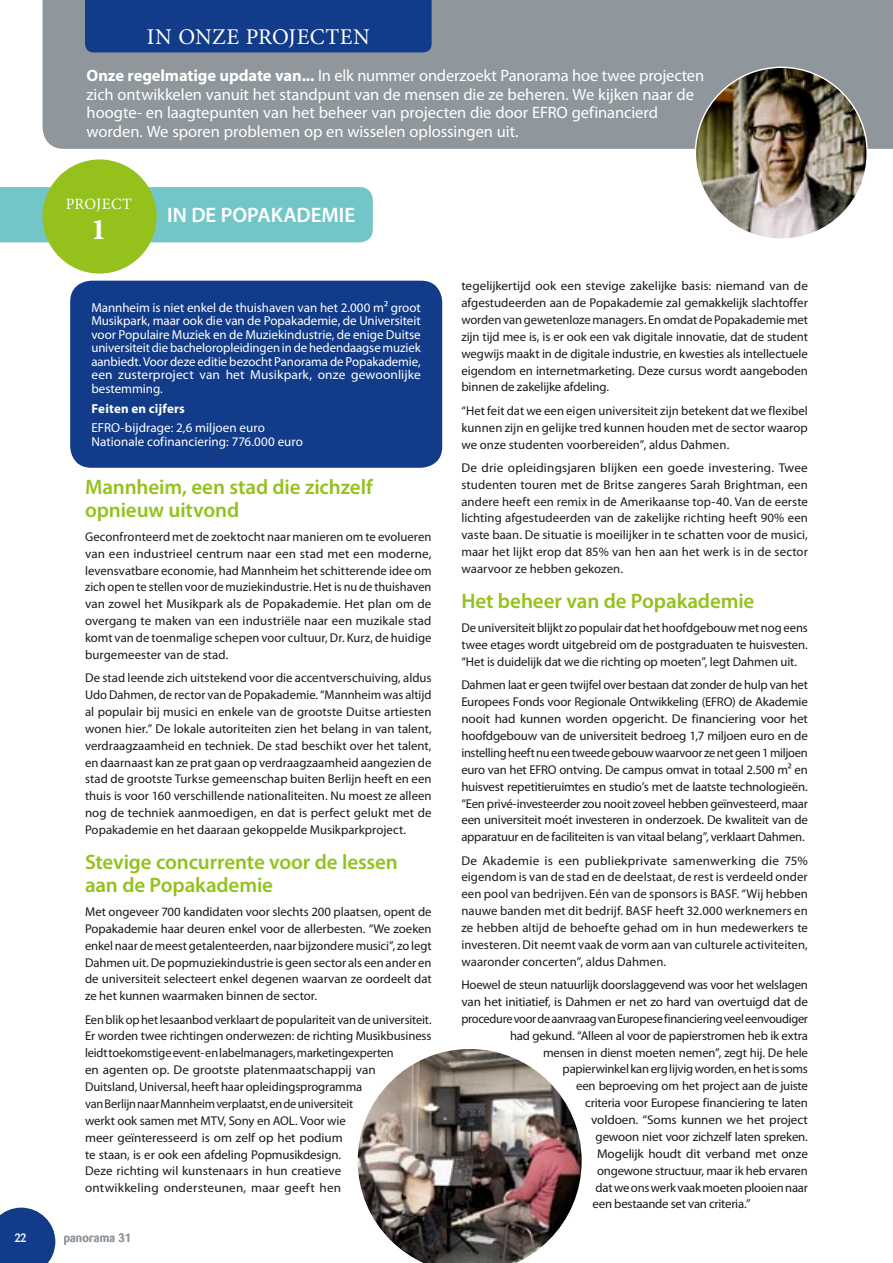
<style>
.page{position:relative;width:893px;height:1263px;background:#fff}
.page>*{position:absolute;margin:0;border:0;box-sizing:border-box;transform-origin:0 0}
.t1{font:30px "Minion Pro Bold Capt";color:#fff}
.t2{font:22.5px "Minion Pro";color:#fff}
.t3{font:600 21px/22.5px "Myriad Pro";letter-spacing:-.005em;color:#94c11c}
.t4{font:600 21px "Myriad Pro";color:#fff}
.t5{font:16.5px/18.8px "Myriad Pro";letter-spacing:-.005em;color:#fff}
.t6{font:15.75px "Minion Pro";color:#fff}
.t7{font:13.05px/13.5px "Myriad Pro";letter-spacing:.005em;color:#fff;text-align:justify}
.t8{font:700 13.05px "Myriad Pro";letter-spacing:.015em;color:#fff}
.t9{font:12.75px/16.8px "Myriad Pro";letter-spacing:-.01em;color:#1a1a18;text-align:justify}
.t10{font:500 12px "Barmeno";letter-spacing:.02em;color:#8f979c}
.t11{font:500 12px "Barmeno";color:#fff}
.s1{font-weight:700}
</style>
<div class="page">
<div style="left:43px;top:0;width:849px;height:149px;background:#8f979c"></div>
<svg style="left:892px;top:0;width:1px;height:149px"></svg>
<svg style="left:0;top:1208px;width:55px;height:55px;background:#2a5094"></svg>
<div style="left:85px;top:0;width:347px;height:52px;background:#123c89"></div>
<div style="left:0;top:187px;width:373px;height:55px;background:#73c6c7"></div>
<div style="left:43px;top:159px;width:114px;height:115px;background:#94c11c;border-radius:50%"></div>
<div style="left:70px;top:281px;width:372px;height:187px;background:#123c89;border-radius:21px"></div>
<img style="left:695px;top:67px;width:172px;height:172px;border-radius:86px">
<img style="left:357px;top:1049px;width:225px;height:214px">
<h2 class="t2" style="left:147px;top:22px;width:48px">IN ONZE</h2>
<h2 class="t2" style="left:246px;top:22px;width:28px">PROJECTEN</h2>
<p class="t5" style="left:87px;top:66px;width:619px"><span class="s1">Onze regelmatige update van...</span> In elk nummer onderzoekt Panorama hoe twee projecten zich ontwikkelen vanuit het standpunt van de mensen die ze beheren. We kijken naar de hoogte- en laagtepunten van het beheer van projecten die door EFRO gefinancierd worden. We sporen problemen op en wisselen oplossingen uit.</p>
<p class="t6" style="left:66px;top:193px;width:20px">PROJECT</p>
<h1 class="t1" style="left:91px;top:212px;width:17px">1</h1>
<h3 class="t4" style="left:167px;top:204px;width:94px">In de Popakadem</h3>
<h3 class="t4" style="left:339px;top:204px;width:16px">ie</h3>
<p class="t7" style="left:91px;top:301px;width:331px">Mannheim is niet enkel de thuishaven van het 2.000 m² groot Musikpark, maar ook die van de Popakademie, de Universiteit voor Populaire Muziek en de Muziekindustrie, de enige Duitse universiteit die bacheloropleidingen in de hedendaagse muziek aanbiedt. Voor deze editie bezocht Panorama de Popakademie, een zusterproject van het Musikpark, onze gewoonlijke bestemming.</p>
<p class="t8" style="left:91px;top:401px;width:95px">Feiten en cijfers</p>
<p class="t7" style="left:91px;top:422px;width:213px">EFRO-bijdrage: 2,6 miljoen euro<br>Nationale cofinanciering: 776.000 euro</p>
<h3 class="t3" style="left:85px;top:476px;width:289px">Mannheim, een stad die zichzelf opnieuw uitvond</h3>
<p class="t9" style="left:85px;top:528px;width:348px">Geconfronteerd met de zoektocht naar manieren om te evolueren van een industrieel centrum naar een stad met een moderne, levensvatbare economie, had Mannheim het schitterende idee om zich open te stellen voor de muziekindustrie. Het is nu de thuishaven van zowel het Musikpark als de Popakademie. Het plan om de overgang te maken van een industriële naar een muzikale stad komt van de toenmalige schepen voor cultuur, Dr. Kurz, de huidige burgemeester van de stad.</p>
<p class="t9" style="left:85px;top:670px;width:348px">De stad leende zich uitstekend voor die accentverschuiving, aldus Udo Dahmen, de rector van de Popakademie. “Mannheim was altijd al populair bij musici en enkele van de grootste Duitse artiesten wonen hier.” De lokale autoriteiten zien het belang in van talent, verdraagzaamheid en techniek. De stad beschikt over het talent, en daarnaast kan ze prat gaan op verdraagzaamheid aangezien de stad de grootste Turkse gemeenschap buiten Berlijn heeft en een thuis is voor 160 verschillende nationaliteiten. Nu moest ze alleen nog de techniek aanmoedigen, en dat is perfect gelukt met de Popakademie en het daaraan gekoppelde Musikparkproject.</p>
<h3 class="t3" style="left:85px;top:851px;width:314px">Stevige concurrente voor de lessen aan de Popakademie</h3>
<p class="t9" style="left:85px;top:903px;width:348px">Met ongeveer 700 kandidaten voor slechts 200 plaatsen, opent de Popakademie haar deuren enkel voor de allerbesten. “We zoeken enkel naar de meest getalenteerden, naar bijzondere musici”, zo legt Dahmen uit. De popmuziekindustrie is geen sector als een ander en de universiteit selecteert enkel degenen waarvan ze oordeelt dat ze het kunnen waarmaken binnen de sector.</p>
<p class="t9" style="left:85px;top:1011px;width:348px;text-align:left">Een blik op het lesaanbod verklaart de populariteit van de universiteit.<br>Er worden twee richtingen onderwezen: de richting Musikbusiness leidt toekomstige event- en labelmanagers, marketingexperten<br>en agenten op. De grootste platenmaatschappij van<br>Duitsland, Universal, heeft haar opleidingsprogramma<br>van Berlijn naar Mannheim verplaatst, en de universiteit<br>werkt ook samen met MTV, Sony en AOL. Voor wie<br>meer geïnteresseerd is om zelf op het podium<br>te staan, is er ook een afdeling Popmusikdesign.<br>Deze richting wil kunstenaars in hun creatieve<br>ontwikkeling ondersteunen, maar geeft hen</p>
<p class="t11" style="left:14px;top:1231px;width:14px">22</p>
<p class="t10" style="left:64px;top:1230px;width:69px">panorama 31</p>
<p class="t9" style="left:461px;top:278px;width:348px">tegelijkertijd ook een stevige zakelijke basis: niemand van de afgestudeerden aan de Popakademie zal gemakkelijk slachtoffer worden van gewetenloze managers. En omdat de Popakademie met zijn tijd mee is, is er ook een vak digitale innovatie, dat de student wegwijs maakt in de digitale industrie, en kwesties als intellectuele eigendom en internetmarketing. Deze cursus wordt aangeboden binnen de zakelijke afdeling.</p>
<p class="t9" style="left:461px;top:402px;width:348px">“Het feit dat we een eigen universiteit zijn betekent dat we flexibel kunnen zijn en gelijke tred kunnen houden met de sector waarop we onze studenten voorbereiden”, aldus Dahmen.</p>
<p class="t9" style="left:461px;top:459px;width:348px">De drie opleidingsjaren blijken een goede investering. Twee studenten touren met de Britse zangeres Sarah Brightman, een andere heeft een remix in de Amerikaanse top-40. Van de eerste lichting afgestudeerden van de zakelijke richting heeft 90% een vaste baan. De situatie is moeilijker in te schatten voor de musici, maar het lijkt erop dat 85% van hen aan het werk is in de sector waarvoor ze hebben gekozen.</p>
<h3 class="t3" style="left:461px;top:590px;width:295px">Het beheer van de Popakademie</h3>
<p class="t9" style="left:461px;top:620px;width:348px">De universiteit blijkt zo populair dat het hoofdgebouw met nog eens twee etages wordt uitgebreid om de postgraduaten te huisvesten. “Het is duidelijk dat we die richting op moeten”, legt Dahmen uit.</p>
<p class="t9" style="left:461px;top:677px;width:348px">Dahmen laat er geen twijfel over bestaan dat zonder de hulp van het Europees Fonds voor Regionale Ontwikkeling (EFRO) de Akademie nooit had kunnen worden opgericht. De financiering voor het hoofdgebouw van de universiteit bedroeg 1,7 miljoen euro en de instelling heeft nu een tweede gebouw waarvoor ze net geen 1 miljoen euro van het EFRO ontving. De campus omvat in totaal 2.500 m² en huisvest repetitieruimtes en studio’s met de laatste technologieën. “Een privé-investeerder zou nooit zoveel hebben geïnvesteerd, maar een universiteit moét investeren in onderzoek. De kwaliteit van de apparatuur en de faciliteiten is van vitaal belang”, verklaart Dahmen.</p>
<p class="t9" style="left:461px;top:852px;width:348px">De Akademie is een publiekprivate samenwerking die 75% eigendom is van de stad en de deelstaat, de rest is verdeeld onder een pool van bedrijven. Eén van de sponsors is BASF. “Wij hebben nauwe banden met dit bedrijf. BASF heeft 32.000 werknemers en ze hebben altijd de behoefte gehad om in hun medewerkers te investeren. Dit neemt vaak de vorm aan van culturele activiteiten, waaronder concerten”, aldus Dahmen.</p>
<p class="t9" style="left:461px;top:977px;width:348px">Hoewel de steun natuurlijk doorslaggevend was voor het welslagen</p>
<p class="t9" style="left:461px;top:993px;width:348px">van het initiatief, is Dahmen er net zo hard van overtuigd dat de</p>
<p class="t9" style="left:461px;top:1010px;width:348px">procedure voor de aanvraag van Europese financiering veel eenvoudiger</p>
<p class="t9" style="left:510px;top:1027px;width:299px">had gekund. “Alleen al voor de papierstromen heb ik extra</p>
<p class="t9" style="left:543px;top:1044px;width:266px">mensen in dienst moeten nemen”, zegt hij. De hele</p>
<p class="t9" style="left:563px;top:1061px;width:247px">papierwinkel kan erg lijvig worden, en het is soms</p>
<p class="t9" style="left:576px;top:1078px;width:233px">een beproeving om het project aan de juiste</p>
<p class="t9" style="left:585px;top:1095px;width:224px">criteria voor Europese financiering te laten</p>
<p class="t9" style="left:591px;top:1112px;width:218px">voldoen. “Soms kunnen we het project</p>
<p class="t9" style="left:596px;top:1128px;width:214px">gewoon niet voor zichzelf laten spreken.</p>
<p class="t9" style="left:597px;top:1145px;width:212px">Mogelijk houdt dit verband met onze</p>
<p class="t9" style="left:597px;top:1162px;width:212px">ongewone structuur, maar ik heb ervaren</p>
<p class="t9" style="left:596px;top:1179px;width:214px">dat we ons werk vaak moeten plooien naar</p>
<p class="t9" style="left:593px;top:1196px;width:159px">een bestaande set van criteria.”</p>
</div>
